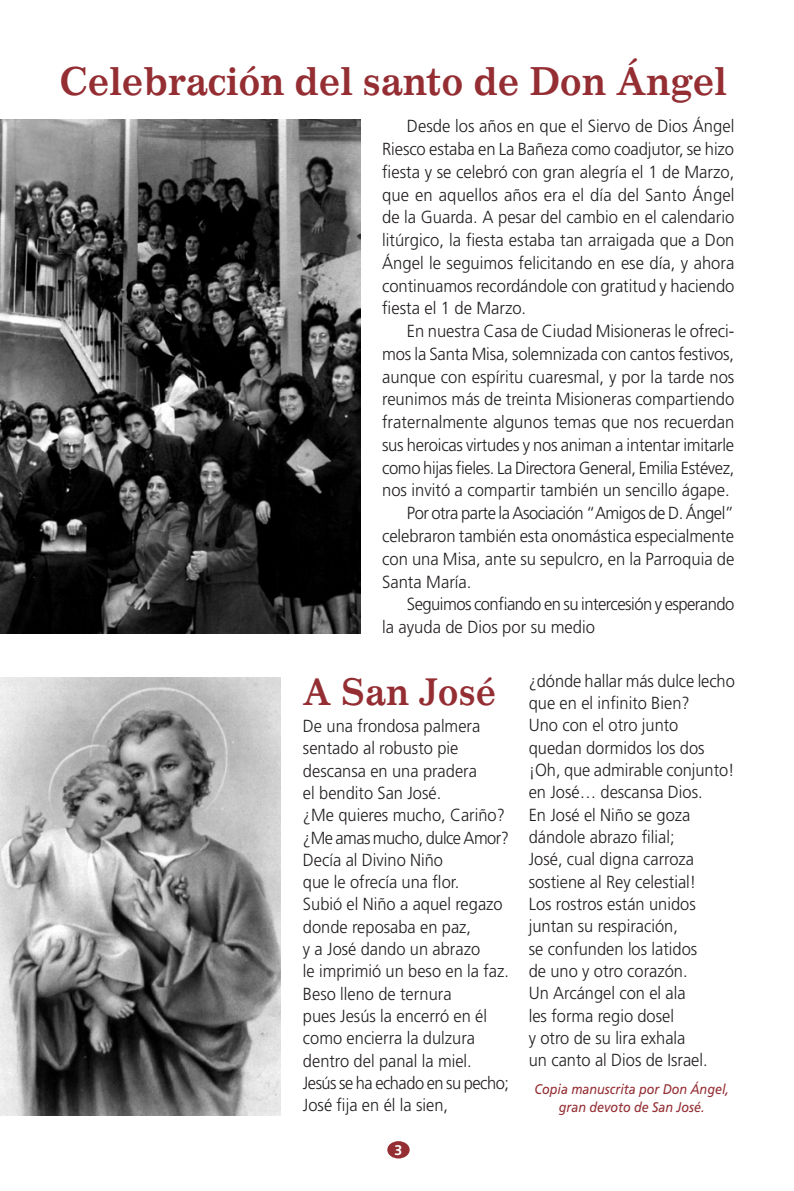
<style>
.page{position:relative;width:794px;height:1191px;background:#fff}
.page>*{position:absolute;margin:0;border:0;box-sizing:border-box;transform-origin:0 0}
.t1{font:700 38.5px "Impressum Std";color:#942e33;scale:.94 1}
.t2{font:700 36.75px "Impressum Std";color:#942e33;scale:.93 1}
.t3{font:300 17.5px/22.8px "Frutiger LT Std";color:#231f20;text-align:justify;scale:.95 1}
.t4{font:300 17.5px/22.2px "Frutiger LT Std";color:#231f20;scale:.94 1}
.t5{font:300 17.5px "Frutiger LT Std";letter-spacing:-.03em;color:#231f20;scale:.95 1}
.t6{font:300 17.5px "Frutiger LT Std";letter-spacing:-.025em;color:#231f20;scale:.95 1}
.t7{font:italic 14px/17.5px "Frutiger LT Std";color:#942e33;text-align:center;scale:.9 1}
.t8{font:700 14px "Frutiger LT Std";color:#fff}
</style>
<div class="page">
<div style="left:387px;top:1141px;width:22px;height:17px;background:#942e33;border-radius:50%"></div>
<img style="left:0;top:120px;width:360px;height:513px">
<img style="left:0;top:677px;width:280px;height:438px">
<h1 class="t1" style="left:60px;top:58px;width:711px">Celebración del santo de Don Ángel</h1>
<p class="t3" style="left:382px;top:115px;width:372px;text-indent:25px">Desde los años en que el Siervo de Dios Ángel Riesco estaba en La Bañeza como coadjutor, se hizo fiesta y se celebró con gran alegría el 1 de Marzo, que en aquellos años era el día del Santo Ángel de la Guarda. A pesar del cambio en el calendario litúrgico, la fiesta estaba tan arraigada que a Don Ángel le seguimos felicitando en ese día, y ahora continuamos recordándole con gratitud y haciendo fiesta el 1 de Marzo.</p>
<p class="t3" style="left:407px;top:320px;width:346px">En nuestra Casa de Ciudad Misioneras le ofreci-</p>
<p class="t3" style="left:382px;top:343px;width:372px">mos la Santa Misa, solemnizada con cantos festivos,</p>
<p class="t3" style="left:382px;top:365px;width:372px">aunque con espíritu cuaresmal, y por la tarde nos</p>
<p class="t3" style="left:382px;top:388px;width:372px">reunimos más de treinta Misioneras compartiendo</p>
<p class="t3" style="left:382px;top:411px;width:372px">fraternalmente algunos temas que nos recuerdan</p>
<p class="t3" style="left:382px;top:434px;width:372px">sus heroicas virtudes y nos animan a intentar imitarle</p>
<p class="t6" style="left:382px;top:458px;width:372px">como hijas fieles. La Directora General, Emilia Estévez,</p>
<p class="t3" style="left:382px;top:479px;width:367px">nos invitó a compartir también un sencillo ágape.</p>
<p class="t5" style="left:407px;top:503px;width:346px">Por otra parte la Asociación “Amigos de D. Ángel”</p>
<p class="t3" style="left:382px;top:525px;width:372px">celebraron también esta onomástica especialmente</p>
<p class="t3" style="left:382px;top:547px;width:372px">con una Misa, ante su sepulcro, en la Parroquia de</p>
<p class="t3" style="left:382px;top:570px;width:96px">Santa María.</p>
<p class="t5" style="left:407px;top:594px;width:346px">Seguimos confiando en su intercesión y esperando</p>
<p class="t3" style="left:382px;top:616px;width:226px">la ayuda de Dios por su medio</p>
<h2 class="t2" style="left:303px;top:669px;width:210px">A San José</h2>
<p class="t4" style="left:303px;top:715px;width:221px">De una frondosa palmera sentado al robusto pie descansa en una pradera<br>el bendito San José.<br>¿Me quieres mucho, Cariño? ¿Me amas mucho, dulce Amor?<br>Decía al Divino Niño<br>que le ofrecía una flor.<br>Subió el Niño a aquel regazo donde reposaba en paz,<br>y a José dando un abrazo<br>le imprimió un beso en la faz.<br>Beso lleno de ternura<br>pues Jesús la encerró en él como encierra la dulzura dentro del panal la miel.<br>Jesús se ha echado en su pecho;<br>José fija en él la sien,</p>
<p class="t8" style="left:394px;top:1142px;width:9px">3</p>
<p class="t4" style="left:529px;top:670px;width:221px">¿dónde hallar más dulce lecho que en el infinito Bien?<br>Uno con el otro junto quedan dormidos los dos ¡Oh, que admirable conjunto! en José… descansa Dios.<br>En José el Niño se goza dándole abrazo filial;<br>José, cual digna carroza sostiene al Rey celestial!<br>Los rostros están unidos juntan su respiración,<br>se confunden los latidos<br>de uno y otro corazón.<br>Un Arcángel con el ala<br>les forma regio dosel<br>y otro de su lira exhala<br>un canto al Dios de Israel.</p>
<p class="t7" style="left:534px;top:1080px;width:218px">Copia manuscrita por Don Ángel, gran devoto de San José.</p>
</div>
